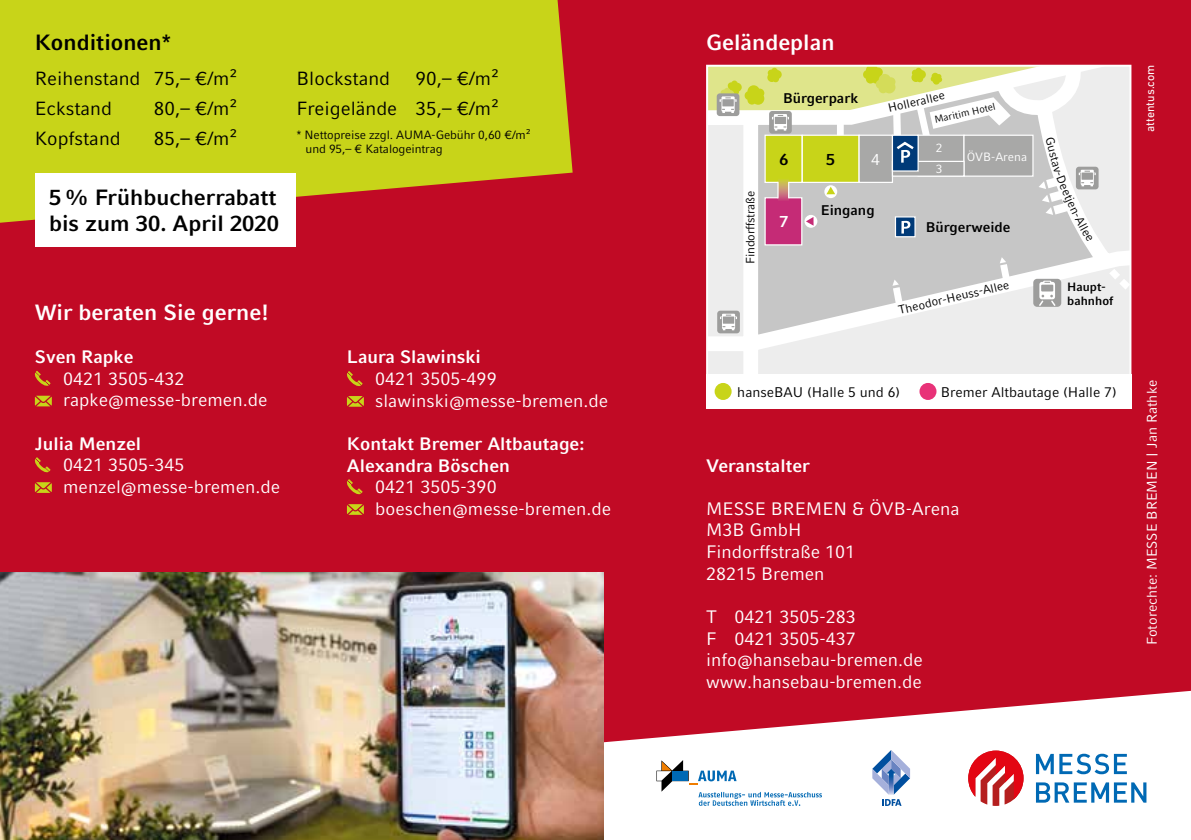
<style>
.page{position:relative;width:1191px;height:840px;background:#fff}
.page>*{position:absolute;margin:0;border:0;box-sizing:border-box;transform-origin:0 0}
.t1{font:700 22px/26.4px "Compatil Fact LT Pro";color:#000}
.t2{font:700 22px "Compatil Fact LT Pro";color:#fff}
.t3{font:19px/29.6px "Compatil Fact LT Pro";color:#000}
.t4{font:18px/21.6px "Compatil Fact LT Pro";color:#fff}
.t5{font:700 18px/21.6px "Compatil Fact LT Pro";color:#fff}
.t6{font:700 16px "Compatil Fact LT Pro";color:#000}
.t7{font:16px "Compatil Fact LT Pro";color:#fff}
.t8{font:700 16px "Compatil Fact LT Pro";color:#fff}
.t9{font:14px "Compatil Fact LT Pro";color:#000}
.t10{font:14px "Compatil Fact LT Pro";color:#fff}
.t11{font:700 14px "Compatil Fact LT Pro";color:#000}
.t12{font:12px/14.4px "Compatil Fact LT Pro";letter-spacing:-.01em;color:#000}
.t13{font:700 12px/14.4px "Compatil Fact LT Pro";color:#000}
.t14{font:12px "DIN Next LT Pro";color:#fff}
.t15{font:12px "Compatil Fact LT Pro";color:#fff}
.t16{font:10px "Compatil Fact LT Pro";color:#000}
</style>
<div class="page">
<div style="left:0;top:0;width:1191px;height:839px;background:#c10a25"></div>
<svg style="left:0;top:0;width:572px;height:222px;background:#c7c01a"></svg>
<svg style="left:603px;top:690px;width:588px;height:149px;fill:#fff"></svg>
<img style="left:0;top:572px;width:603px;height:267px">
<svg style="left:709px;top:68px;width:419px;height:305px;background:#e4e4e4"></svg>
<svg style="left:1093px;top:250px;width:35px;height:75px;background:#f1f1f1"></svg>
<div style="left:764px;top:197px;width:38px;height:48px;background:#c52b76;border:1px solid #fff"></div>
<div style="left:1033px;top:279px;width:28px;height:27px;background:#9d9d9c;border-radius:4px"></div>
<svg style="left:1039px;top:280px;width:16px;height:26px"></svg>
<svg style="left:888px;top:256px;width:127px;height:60px;background:#ddd"></svg>
<div style="left:717px;top:310px;width:23px;height:23px;background:#9d9d9c;border-radius:3px"></div>
<svg style="left:720px;top:313px;width:17px;height:17px"></svg>
<div style="left:1076px;top:167px;width:22px;height:22px;background:#9d9d9c;border-radius:3px"></div>
<div style="left:706px;top:374px;width:425px;height:34px;background:#fff"></div>
<div style="left:714px;top:383px;width:17px;height:17px;background:#c8d419;border-radius:50%"></div>
<div style="left:919px;top:383px;width:17px;height:17px;background:#e83278;border-radius:50%"></div>
<svg style="left:656px;top:759px;width:166px;height:46px;background:#dce6ed"></svg>
<svg style="left:872px;top:749px;width:38px;height:56px;background:#acc0df"></svg>
<svg style="left:968px;top:750px;width:55px;height:55px;background:#e47075"></svg>
<svg style="left:1036px;top:782px;width:110px;height:20px;background:#8dbbdd"></svg>
<svg style="left:1036px;top:753px;width:17px;height:20px"></svg>
<svg style="left:1059px;top:753px;width:67px;height:20px"></svg>
<div style="left:35px;top:173px;width:261px;height:73px;background:#fff"></div>
<svg style="left:34px;top:370px;width:17px;height:16px"></svg>
<svg style="left:35px;top:395px;width:17px;height:11px"></svg>
<svg style="left:34px;top:457px;width:17px;height:16px"></svg>
<svg style="left:35px;top:482px;width:17px;height:10px"></svg>
<svg style="left:347px;top:371px;width:15px;height:16px"></svg>
<svg style="left:347px;top:396px;width:17px;height:10px"></svg>
<svg style="left:347px;top:479px;width:15px;height:16px"></svg>
<svg style="left:347px;top:504px;width:17px;height:10px"></svg>
<svg style="left:707px;top:66px;width:388px;height:176px;background:#d4d3bb"></svg>
<p class="t1" style="left:35px;top:29px;width:138px">Konditionen*</p>
<p class="t3" style="left:35px;top:64px;width:204px">Reihenstand 75,– €/m²<br>Eckstand</p>
<p class="t3" style="left:154px;top:94px;width:85px">80,– €/m²</p>
<p class="t3" style="left:35px;top:123px;width:87px">Kopfstand</p>
<p class="t3" style="left:154px;top:123px;width:85px">85,– €/m²</p>
<p class="t1" style="left:49px;top:184px;width:231px">5% Frühbucherrabatt bis zum 30. April 2020</p>
<p class="t3" style="left:296px;top:64px;width:204px;text-align:right">90,– €/m²<br>Freigelände 35,– €/m²</p>
<p class="t12" style="left:306px;top:128px;width:227px;text-indent:-9px">* Nettopreise zzgl. AUMA-Gebühr 0,60 €/m² und 95,– € Katalogeintrag</p>
<p class="t3" style="left:296px;top:64px;width:95px">Blockstand</p>
<p class="t2" style="left:35px;top:299px;width:235px">Wir beraten Sie gerne!</p>
<p class="t5" style="left:35px;top:346px;width:100px">Sven Rapke</p>
<p class="t4" style="left:63px;top:367px;width:206px">0421 3505-432 rapke@messe-bremen.de</p>
<p class="t5" style="left:35px;top:432px;width:108px">Julia Menzel</p>
<p class="t4" style="left:63px;top:454px;width:218px">0421 3505-345 menzel@messe-bremen.de</p>
<p class="t5" style="left:347px;top:346px;width:136px">Laura Slawinski</p>
<p class="t4" style="left:375px;top:368px;width:234px">0421 3505-499 slawinski@messe-bremen.de</p>
<p class="t5" style="left:347px;top:433px;width:239px">Kontakt Bremer Altbautage:<br>Alexandra Böschen</p>
<p class="t4" style="left:375px;top:476px;width:237px">0421 3505-390 boeschen@messe-bremen.de</p>
<p class="t2" style="left:706px;top:29px;width:130px">Geländeplan</p>
<p class="t11" style="left:783px;top:90px;width:77px">Bürgerpark</p>
<p class="t12" style="left:886px;top:101px;width:59px;rotate:-13deg">Hollerallee</p>
<p class="t16" style="left:933px;top:114px;width:64px;rotate:-13deg">Maritim Hotel</p>
<p class="t12" style="left:743px;top:263px;width:74px;rotate:-90deg">Findor straße</p>
<p class="t6" style="left:779px;top:150px;width:10px">6</p>
<p class="t6" style="left:826px;top:150px;width:10px">5</p>
<p class="t7" style="left:871px;top:150px;width:10px">4</p>
<p class="t8" style="left:779px;top:212px;width:10px">7</p>
<p class="t11" style="left:821px;top:202px;width:55px">Eingang</p>
<p class="t15" style="left:935px;top:141px;width:8px">2</p>
<p class="t15" style="left:935px;top:162px;width:8px">3</p>
<p class="t15" style="left:967px;top:150px;width:62px">ÖVB-Arena</p>
<p class="t11" style="left:925px;top:219px;width:86px">Bürgerweide</p>
<p class="t12" style="left:897px;top:303px;width:115px;rotate:-13deg">Theodor-Heuss-Allee</p>
<p class="t14" style="left:1143px;top:132px;width:69px;rotate:-90deg">attentus.com</p>
<p class="t13" style="left:1067px;top:279px;width:47px">Haupt&shy;bahnhof</p>
<p class="t9" style="left:737px;top:383px;width:164px">hanseBAU (Halle 5 und 6)</p>
<p class="t9" style="left:940px;top:383px;width:177px">Bremer Altbautage (Halle 7)</p>
<p class="t10" style="left:1143px;top:645px;width:266px;rotate:-90deg">Fotorechte: MESSE BREMEN | Jan Rathke</p>
<p class="t5" style="left:706px;top:454px;width:105px">Veranstalter</p>
<p class="t4" style="left:706px;top:497px;width:255px">MESSE BREMEN &amp; ÖVB-Arena<br>M3B GmbH<br>Findorffstraße 101<br>28215 Bremen</p>
<p class="t4" style="left:706px;top:605px;width:218px">T 0421 3505-283<br>F 0421 3505-437 info@hansebau-bremen.de www.hansebau-bremen.de</p>
</div>
